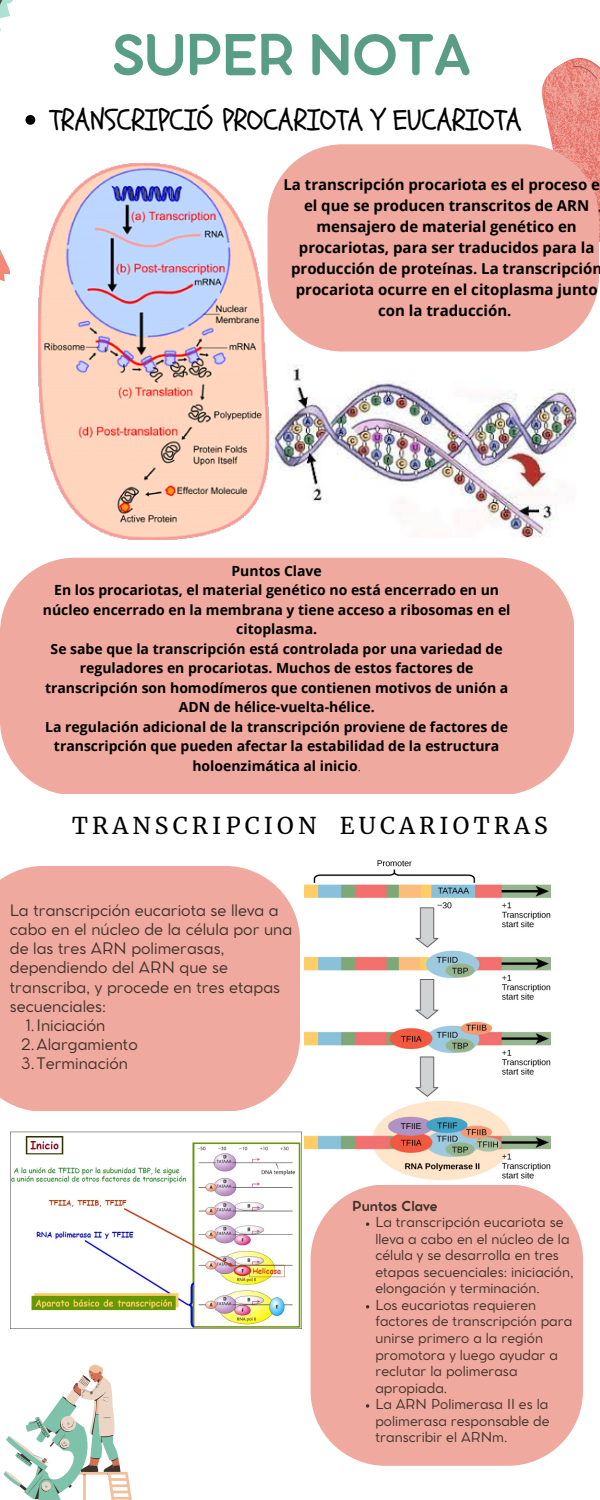
<style>
.page{position:relative;width:600px;height:1500px;background:#fff}
.page>*{position:absolute;margin:0;border:0;box-sizing:border-box;transform-origin:0 0}
.t1{font:64.2px "Bubbleboddy Neue";color:#5a9d86}
.t2{font:29.3px "Schoolbell";color:#000}
.t3{font:22.9px "Merriweather";letter-spacing:.18em;color:#000}
.t4{font:15.7px/19px "Cocomat Pro";color:#3f322b}
.t5{font:700 15px/21px "Open Sans";color:#000;text-align:center}
.t6{font:700 14px/19.5px "Open Sans";color:#000;text-align:center}
.t7{font:13.6px/16.5px "Cocomat Pro";color:#3f322b}
.t8{font:700 13.6px "Cocomat Pro";color:#3f322b}
.s1{font-weight:300}
</style>
<div class="page">
<svg style="left:542px;top:57px;width:58px;height:185px"></svg>
<div style="left:311px;top:1184px;width:272px;height:282px;background:#efa99e;border-radius:75px"></div>
<div style="left:0;top:866px;width:300px;height:245px;background:#efa99e"></div>
<div style="left:0;top:558px;width:574px;height:236px;background:#efa99e"></div>
<div style="left:268px;top:144px;width:331px;height:208px;background:#efa99e;border-radius:75px"></div>
<svg style="left:3px;top:1364px;width:129px;height:136px"></svg>
<img style="left:39px;top:164px;width:229px;height:375px">
<img style="left:272px;top:364px;width:305px;height:173px">
<img style="left:305px;top:860px;width:245px;height:325px">
<img style="left:10px;top:1132px;width:292px;height:197px">
<svg style="left:0;top:0;width:64px;height:365px"></svg>
<svg style="left:366px;top:1222px;width:3px;height:4px"></svg>
<svg style="left:366px;top:1305px;width:3px;height:4px"></svg>
<svg style="left:366px;top:1404px;width:3px;height:4px"></svg>
<h1 class="t1" style="left:112px;top:34px;width:360px">SUPER NOTA</h1>
<h2 class="t2" style="left:50px;top:101px;width:473px">TRANSCRIPCIÓ PROCARIOTA Y EUCARIOTA</h2>
<p class="t5" style="left:283px;top:174px;width:320px">La transcripción procariota es el proceso e el que se producen transcritos de ARN mensajero de material genético en procariotas, para ser traducidos para la producción de proteínas. La transcripción procariota ocurre en el citoplasma junto con la traducción.</p>
<p class="t6" style="left:43px;top:561px;width:469px">Puntos Clave<br>En los procariotas, el material genético no está encerrado en un núcleo encerrado en la membrana y tiene acceso a ribosomas en el citoplasma.<br>Se sabe que la transcripción está controlada por una variedad de reguladores en procariotas. Muchos de estos factores de transcripción son homodímeros que contienen motivos de unión a ADN de hélice-vuelta-hélice.<br>La regulación adicional de la transcripción proviene de factores de transcripción que pueden afectar la estabilidad de la estructura holoenzimática al inicio<span class="s1">.</span></p>
<h3 class="t3" style="left:72px;top:812px;width:477px">TRANSCRIPCION EUCARIOTRAS</h3>
<p class="t4" style="left:10px;top:903px;width:284px">La transcripción eucariota se lleva a cabo en el núcleo de la célula por una de las tres ARN polimerasas, dependiendo del ARN que se transcriba, y procede en tres etapas secuenciales:</p>
<p class="t4" style="left:21px;top:1017px;width:118px">1.Iniciación<br>2.Alargamiento<br>3.Terminación</p>
<p class="t8" style="left:352px;top:1201px;width:87px">Puntos Clave</p>
<p class="t7" style="left:375px;top:1215px;width:200px">La transcripción eucariota se lleva a cabo en el núcleo de la célula y se desarrolla en tres etapas secuenciales: iniciación, elongación y terminación.<br>Los eucariotas requieren factores de transcripción para unirse primero a la región promotora y luego ayudar a reclutar la polimerasa apropiada.<br>La ARN Polimerasa II es la polimerasa responsable de transcribir el ARNm.</p>
</div>
